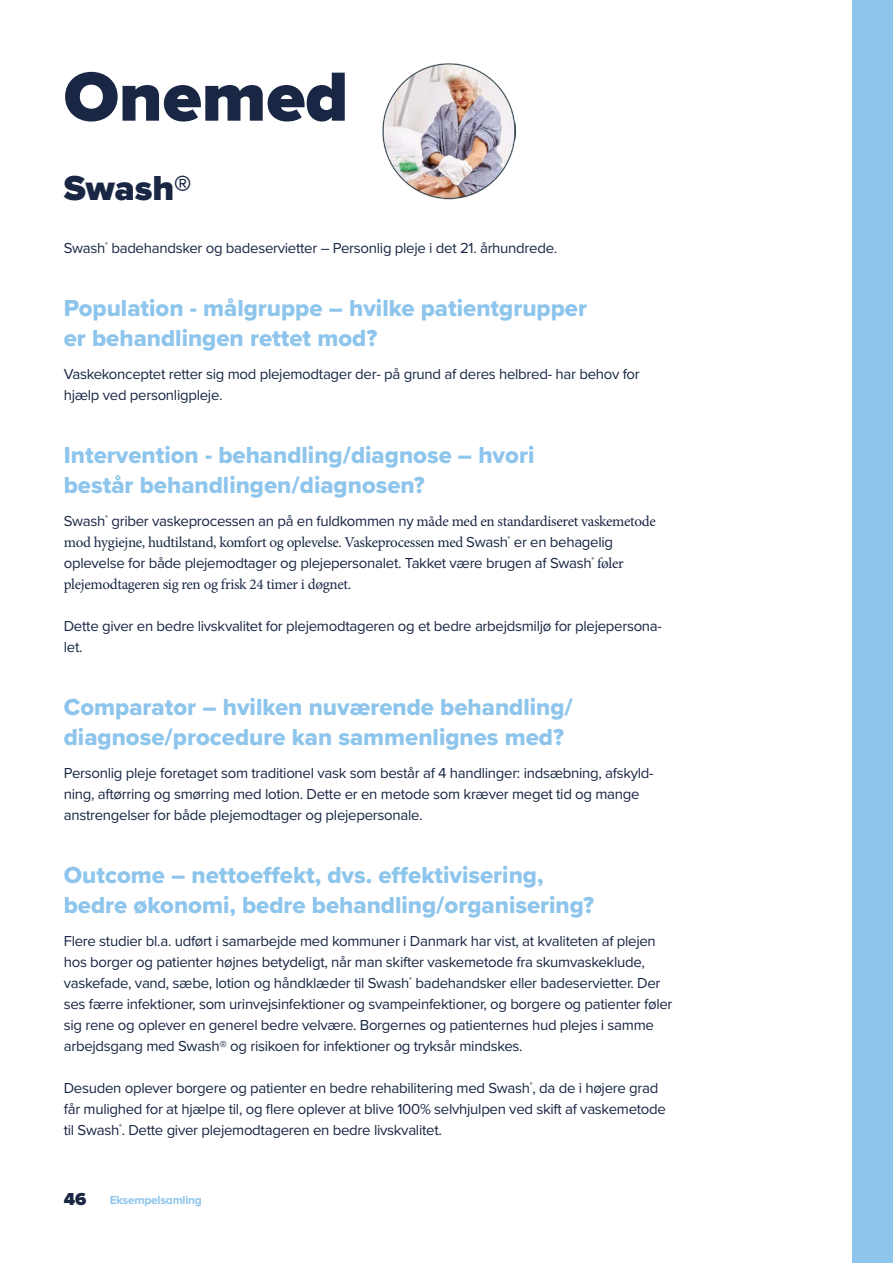
<style>
.page{position:relative;width:893px;height:1263px;background:#fff}
.page>*{position:absolute;margin:0;border:0;box-sizing:border-box;transform-origin:0 0}
.t1{font:900 72px "Proxima Nova";color:#192744}
.t2{font:900 36px "Proxima Nova";color:#192744}
.t3{font:24px/30px "Proxima Nova Extrabld";color:#8dc5ec}
.t4{font:900 18px "Proxima Nova";color:#192744}
.t5{font:15px/21px "Proxima Nova";letter-spacing:-.02em;color:#192744}
.t6{font:15px "Minion Pro";letter-spacing:-.02em;color:#192744}
.t7{font:700 12px "Proxima Nova";letter-spacing:-.02em;color:#8dc5ec}
.s1{font-family:"Minion Pro"}
.s2{font-family:"Proxima Nova"}
</style>
<div class="page">
<div style="left:853px;top:0;width:40px;height:1263px;background:#8dc5ec"></div>
<img style="left:382px;top:64px;width:134px;height:136px">
<h1 class="t1" style="left:64px;top:43px;width:286px">Onemed</h1>
<h2 class="t2" style="left:64px;top:161px;width:129px">Swash®</h2>
<p class="t5" style="left:64px;top:237px;width:495px">Swash<sup>®</sup> badehandsker og badeservietter – Personlig pleje i det 21. århundrede.</p>
<h3 class="t3" style="left:64px;top:292px;width:525px">Population - målgruppe – hvilke patientgrupper er behandlingen rettet mod?</h3>
<p class="t5" style="left:64px;top:363px;width:578px">Vaskekonceptet retter sig mod plejemodtager der- på grund af deres helbred- har behov for hjælp ved personligpleje.</p>
<h3 class="t3" style="left:64px;top:439px;width:472px">Intervention - behandling/diagnose – hvori består behandlingen/diagnosen?</h3>
<p class="t5" style="left:64px;top:510px;width:594px">Swash<sup>®</sup> griber vaskeprocessen an på en fuldkommen ny <span class="s1">måde med en standardiseret vaskemetode</span></p>
<p class="t6" style="left:64px;top:532px;width:551px">mod hygiejne, hudtilstand, komfort og oplevelse. Vaskeprocessen med <span class="s2">Swash</span><sup>®</sup> <span class="s2">er en behagelig</span></p>
<p class="t5" style="left:64px;top:552px;width:561px">oplevelse for både plejemodtager og plejepersonalet. Takket være brugen af Swash<sup>®</sup> <span class="s1">føler</span></p>
<p class="t6" style="left:64px;top:574px;width:289px">plejemodtageren sig ren og frisk 24 timer i døgnet.</p>
<p class="t5" style="left:64px;top:615px;width:600px">Dette giver en bedre livskvalitet for plejemodtageren og et bedre arbejdsmiljø for plejepersona&shy;let.</p>
<h3 class="t3" style="left:64px;top:691px;width:511px">Comparator – hvilken nuværende behandling/ diagnose/procedure kan sammenlignes med?</h3>
<p class="t5" style="left:64px;top:762px;width:591px">Personlig pleje foretaget som traditionel vask som består af 4 handlinger: indsæbning, afskyld&shy;ning, aftørring og smørring med lotion. Dette er en metode som kræver meget tid og mange anstrengelser for både plejemodtager og plejepersonale.</p>
<h3 class="t3" style="left:64px;top:859px;width:532px">Outcome – nettoeffekt, dvs. effektivisering, bedre økonomi, bedre behandling/organisering?</h3>
<p class="t5" style="left:64px;top:930px;width:610px">Flere studier bl.a. udført i samarbejde med kommuner i Danmark har vist, at kvaliteten af plejen hos borger og patienter højnes betydeligt, når man skifter vaskemetode fra skumvaskeklude, vaskefade, vand, sæbe, lotion og håndklæder til Swash<sup>®</sup> badehandsker eller badeservietter. Der ses færre infektioner, som urinvejsinfektioner og svampeinfektioner, og borgere og patienter føler sig rene og oplever en generel bedre velvære. Borgernes og patienternes hud plejes i samme arbejdsgang med Swash® og risikoen for infektioner og tryksår mindskes.</p>
<p class="t5" style="left:64px;top:1077px;width:604px">Desuden oplever borgere og patienter en bedre rehabilitering med Swash<sup>®</sup>, da de i højere grad får mulighed for at hjælpe til, og flere oplever at blive 100% selvhjulpen ved skift af vaskemetode til Swash<sup>®</sup>. Dette giver plejemodtageren en bedre livskvalitet.</p>
<p class="t4" style="left:64px;top:1185px;width:24px">46</p>
<p class="t7" style="left:110px;top:1191px;width:94px">Eksempelsamling</p>
</div>
